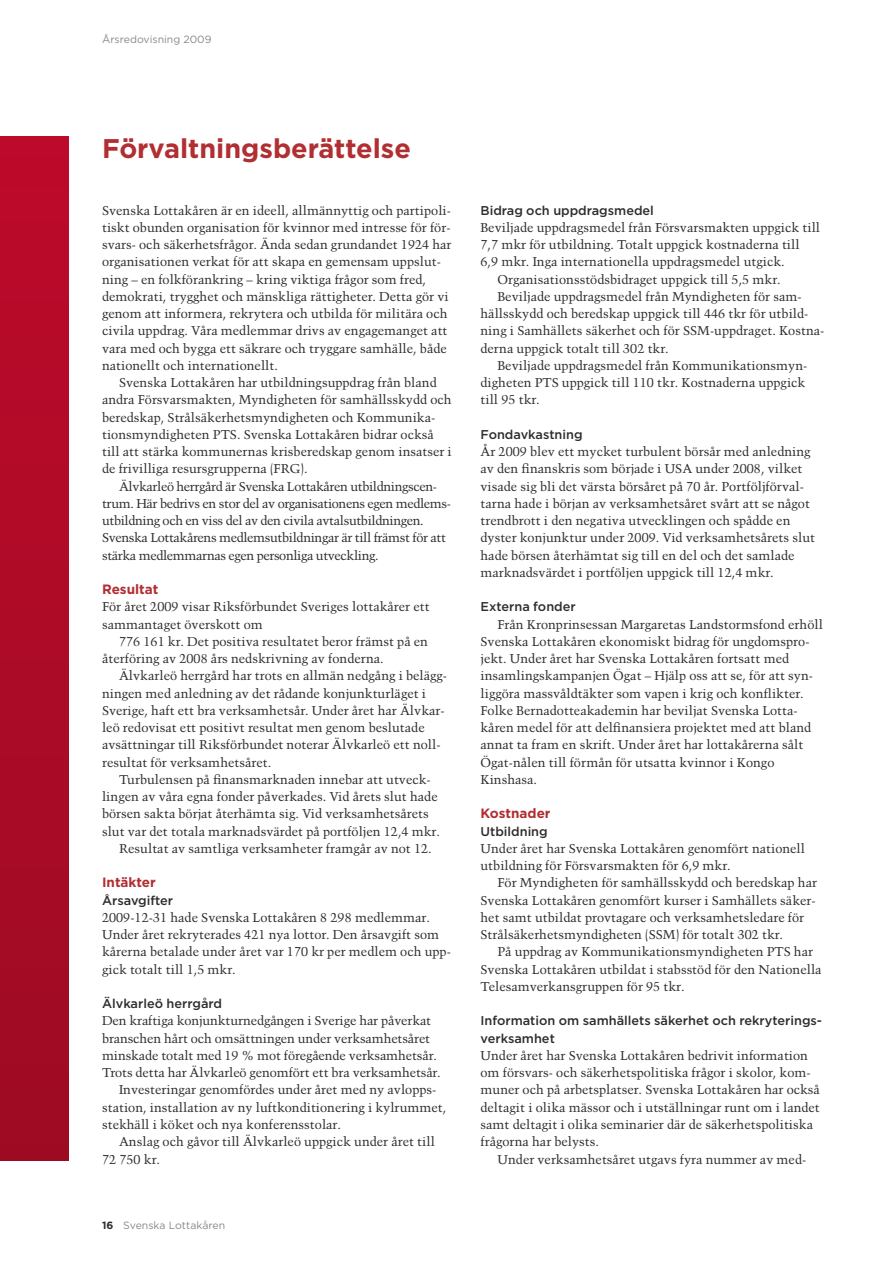
<style>
.page{position:relative;width:893px;height:1263px;background:#fff}
.page>*{position:absolute;margin:0;border:0;box-sizing:border-box;transform-origin:0 0}
.t1{font:700 27px "Gotham";color:#b12e32}
.t2{font:700 13.5px "Gotham";color:#b12e32}
.t3{font:12.75px/17.2px "Trump Mediaeval LT Std";color:#2f2c2b}
.t4{font:12.75px/17.2px "Trump Mediaeval LT Std";letter-spacing:-.03em;color:#2f2c2b}
.t5{font:500 12.75px/17.2px "Gotham";color:#2f2c2b}
.t6{font:10.5px "Gotham";color:#88898a}
.s1{font-weight:700;color:#2f2c2b}
</style>
<div class="page">
<div style="left:0;top:136px;width:68px;height:1025px;background:linear-gradient(to bottom,#bd0a2b,#9d0b23)"></div>
<p class="t6" style="left:102px;top:32px;width:111px">Årsredovisning 2009</p>
<h1 class="t1" style="left:102px;top:130px;width:311px">Förvaltningsberättelse</h1>
<p class="t3" style="left:102px;top:201px;width:351px">Svenska Lottakåren är en ideell, allmännyttig och partipoli&shy;tiskt obunden organisation för kvinnor med intresse för för&shy;svars- och säkerhetsfrågor. Ända sedan grundandet 1924 har organisationen verkat för att skapa en gemensam uppslut&shy;ning – en folkförankring – kring viktiga frågor som fred, demokrati, trygghet och mänskliga rättigheter. Detta gör vi genom att informera, rekrytera och utbilda för militära och civila uppdrag. Våra medlemmar drivs av engagemanget att vara med och bygga ett säkrare och tryggare samhälle, både nationellt och internationellt.</p>
<p class="t3" style="left:102px;top:374px;width:351px;text-indent:17px">Svenska Lottakåren har utbildningsuppdrag från bland andra Försvarsmakten, Myndigheten för samhällsskydd och beredskap, Strålsäkerhetsmyndigheten och Kommunika&shy;tionsmyndigheten PTS. Svenska Lottakåren bidrar också till att stärka kommunernas krisberedskap genom insatser i de frivilliga resursgrupperna (FRG).</p>
<p class="t4" style="left:102px;top:477px;width:351px;text-indent:17px">Älvkarleö herrgård är Svenska Lottakåren utbildningscen&shy;trum. Här bedrivs en stor del av organisationens egen medlems&shy;utbildning och en viss del av den civila avtalsutbildningen.<br>Svenska Lottakårens medlemsutbildningar är till främst för att stärka medlemmarnas egen personliga utveckling.</p>
<p class="t2" style="left:102px;top:580px;width:58px">Resultat</p>
<p class="t3" style="left:102px;top:598px;width:329px">För året 2009 visar Riksförbundet Sveriges lottakårer ett sammantaget överskott om</p>
<p class="t3" style="left:102px;top:633px;width:328px;text-indent:17px">776 161 kr. Det positiva resultatet beror främst på en återföring av 2008 års nedskrivning av fonderna.</p>
<p class="t3" style="left:102px;top:667px;width:347px;text-indent:17px">Älvkarleö herrgård har trots en allmän nedgång i belägg&shy;ningen med anledning av det rådande konjunkturläget i Sverige, haft ett bra verksamhetsår. Under året har Älvkar&shy;leö redovisat ett positivt resultat men genom beslutade avsättningar till Riksförbundet noterar Älvkarleö ett noll&shy;resultat för verksamhetsåret.</p>
<p class="t3" style="left:119px;top:771px;width:313px">Turbulensen på finansmarknaden innebar att utveck-</p>
<p class="t3" style="left:102px;top:788px;width:337px">lingen av våra egna fonder påverkades. Vid årets slut hade</p>
<p class="t3" style="left:102px;top:805px;width:328px">börsen sakta börjat återhämta sig. Vid verksamhetsårets</p>
<p class="t3" style="left:102px;top:822px;width:339px">slut var det totala marknadsvärdet på portföljen 12,4 mkr.</p>
<p class="t3" style="left:119px;top:840px;width:314px">Resultat av samtliga verksamheter framgår av not 12.</p>
<p class="t2" style="left:102px;top:874px;width:55px">Intäkter</p>
<p class="t5" style="left:102px;top:891px;width:73px">Årsavgifter</p>
<p class="t3" style="left:102px;top:909px;width:350px">2009-12-31 hade Svenska Lottakåren 8 298 medlemmar.<br>Under året rekryterades 421 nya lottor. Den årsavgift som kårerna betalade under året var 170 kr per medlem och upp&shy;gick totalt till 1,5 mkr.</p>
<p class="t5" style="left:102px;top:995px;width:122px">Älvkarleö herrgård</p>
<p class="t3" style="left:102px;top:1012px;width:331px">Den kraftiga konjunkturnedgången i Sverige har påverkat</p>
<p class="t3" style="left:102px;top:1029px;width:330px">branschen hårt och omsättningen under verksamhetsåret</p>
<p class="t3" style="left:102px;top:1047px;width:336px">minskade totalt med 19 % mot föregående verksamhetsår.</p>
<p class="t3" style="left:102px;top:1064px;width:340px">Trots detta har Älvkarleö genomfört ett bra verksamhetsår.</p>
<p class="t3" style="left:119px;top:1081px;width:317px">Investeringar genomfördes under året med ny avlopps-</p>
<p class="t3" style="left:102px;top:1098px;width:346px">station, installation av ny luftkonditionering i kylrummet,</p>
<p class="t3" style="left:102px;top:1116px;width:240px">stekhäll i köket och nya konferensstolar.</p>
<p class="t3" style="left:119px;top:1133px;width:317px">Anslag och gåvor till Älvkarleö uppgick under året till</p>
<p class="t3" style="left:102px;top:1150px;width:59px">72 750 kr.</p>
<p class="t6" style="left:102px;top:1218px;width:125px"><span class="s1">16</span> Svenska Lottakåren</p>
<p class="t5" style="left:480px;top:201px;width:175px">Bidrag och uppdragsmedel</p>
<p class="t3" style="left:480px;top:219px;width:341px">Beviljade uppdragsmedel från Försvarsmakten uppgick till</p>
<p class="t3" style="left:480px;top:236px;width:321px">7,7 mkr för utbildning. Totalt uppgick kostnaderna till</p>
<p class="t3" style="left:480px;top:253px;width:306px">6,9 mkr. Inga internationella uppdragsmedel utgick.</p>
<p class="t3" style="left:497px;top:270px;width:285px">Organisationsstödsbidraget uppgick till 5,5 mkr.</p>
<p class="t3" style="left:497px;top:288px;width:306px">Beviljade uppdragsmedel från Myndigheten för sam-</p>
<p class="t3" style="left:480px;top:305px;width:329px">hällsskydd och beredskap uppgick till 446 tkr för utbild-</p>
<p class="t3" style="left:480px;top:322px;width:345px">ning i Samhällets säkerhet och för SSM-uppdraget. Kostna-</p>
<p class="t3" style="left:480px;top:339px;width:190px">derna uppgick totalt till 302 tkr.</p>
<p class="t3" style="left:497px;top:357px;width:311px">Beviljade uppdragsmedel från Kommunikationsmyn-</p>
<p class="t3" style="left:480px;top:374px;width:326px">digheten PTS uppgick till 110 tkr. Kostnaderna uppgick</p>
<p class="t3" style="left:480px;top:391px;width:61px">till 95 tkr.</p>
<p class="t5" style="left:480px;top:426px;width:104px">Fondavkastning</p>
<p class="t3" style="left:480px;top:443px;width:336px">År 2009 blev ett mycket turbulent börsår med anledning av den finanskris som började i USA under 2008, vilket visade sig bli det värsta börsåret på 70 år. Portföljförval&shy;tarna hade i början av verksamhetsåret svårt att se något trendbrott i den negativa utvecklingen och spådde en dyster konjunktur under 2009. Vid verksamhetsårets slut hade börsen återhämtat sig till en del och det samlade marknadsvärdet i portföljen uppgick till 12,4 mkr.</p>
<p class="t5" style="left:480px;top:598px;width:97px">Externa fonder</p>
<p class="t3" style="left:480px;top:615px;width:344px;text-indent:17px">Från Kronprinsessan Margaretas Landstormsfond erhöll Svenska Lottakåren ekonomiskt bidrag för ungdomspro&shy;jekt. Under året har Svenska Lottakåren fortsatt med insamlingskampanjen Ögat – Hjälp oss att se, för att syn&shy;liggöra massvåldtäkter som vapen i krig och konflikter.<br>Folke Bernadotteakademin har beviljat Svenska Lotta&shy;kåren medel för att delfinansiera projektet med att bland annat ta fram en skrift. Under året har lottakårerna sålt Ögat-nålen till förmån för utsatta kvinnor i Kongo Kinshasa.</p>
<p class="t2" style="left:480px;top:805px;width:72px">Kostnader</p>
<p class="t5" style="left:480px;top:822px;width:69px">Utbildning</p>
<p class="t3" style="left:480px;top:840px;width:326px">Under året har Svenska Lottakåren genomfört nationell utbildning för Försvarsmakten för 6,9 mkr.</p>
<p class="t3" style="left:480px;top:874px;width:338px;text-indent:17px">För Myndigheten för samhällsskydd och beredskap har Svenska Lottakåren genomfört kurser i Samhällets säker&shy;het samt utbildat provtagare och verksamhetsledare för Strålsäkerhetsmyndigheten (SSM) för totalt 302 tkr.</p>
<p class="t3" style="left:480px;top:943px;width:343px;text-indent:17px">På uppdrag av Kommunikationsmyndigheten PTS har<br>Svenska Lottakåren utbildat i stabsstöd för den Nationella<br>Telesamverkansgruppen för 95 tkr.</p>
<p class="t5" style="left:480px;top:1012px;width:343px">I nformation om samhällets säkerhet och rekryterings&shy;verksamhet</p>
<p class="t3" style="left:480px;top:1047px;width:341px">Under året har Svenska Lottakåren bedrivit information om försvars- och säkerhetspolitiska frågor i skolor, kom&shy;muner och på arbetsplatser. Svenska Lottakåren har också deltagit i olika mässor och i utställningar runt om i landet samt deltagit i olika seminarier där de säkerhetspolitiska frågorna har belysts.</p>
<p class="t3" style="left:497px;top:1150px;width:310px">Under verksamhetsåret utgavs fyra nummer av med-</p>
</div>
